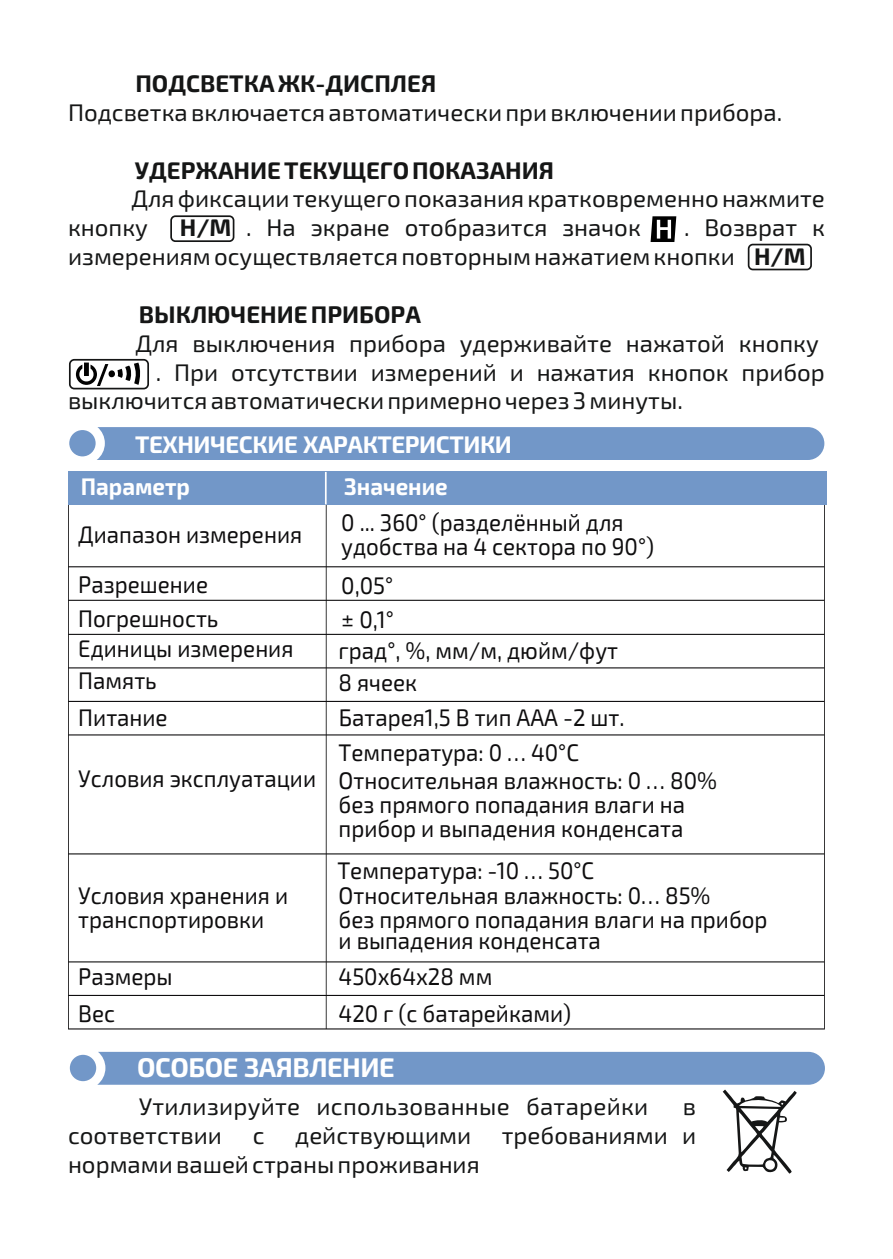
<style>
.page{position:relative;width:893px;height:1259px;background:#fff}
.page>*{position:absolute;margin:0;border:0;box-sizing:border-box;transform-origin:0 0}
.t1{font:700 27px "Exo 2.0";letter-spacing:-.02em;color:#fff}
.t2{font:24px/23.7px "Exo 2.0";color:#0e0d0e;scale:.93 1}
.t3{font:24px/29.1px "Exo 2.0";color:#151616}
.t4{font:700 24px "Exo 2.0";color:#151616}
.t5{font:700 24px "Exo 2.0";letter-spacing:-.02em;color:#fff}
.t6{font:700 24px "Exo 2.0";color:#fff;scale:.93 1}
.s1{font-weight:700}
</style>
<div class="page">
<div style="left:69px;top:427px;width:755px;height:33px;background:#7297c8"></div>
<svg style="left:68px;top:505px;width:757px;height:524px"></svg>
<div style="left:68px;top:472px;width:758px;height:33px;background:#7297c8"></div>
<hr style="left:325px;top:472px;width:2px;height:32px;background:#fff">
<svg style="left:70px;top:1052px;width:755px;height:121px"></svg>
<div style="left:69px;top:359px;width:80px;height:30px;border:2px solid #151616;border-radius:4px"></div>
<svg style="left:76px;top:362px;width:65px;height:24px"></svg>
<div style="left:748px;top:244px;width:64px;height:26px;border:2px solid #151616;border-radius:4px"></div>
<div style="left:170px;top:215px;width:64px;height:27px;border:2px solid #151616;border-radius:4px"></div>
<svg style="left:651px;top:216px;width:25px;height:26px"></svg>
<p class="t4" style="left:135px;top:75px;width:302px">ПОДСВЕТКА ЖК-ДИСПЛЕЯ</p>
<p class="t3" style="left:68px;top:100px;width:716px">Подсветка включается автоматически при включении прибора.</p>
<p class="t4" style="left:135px;top:162px;width:421px">УДЕРЖАНИЕ ТЕКУЩЕГО ПОКАЗАНИЯ</p>
<p class="t3" style="left:68px;top:187px;width:758px;text-indent:63px">Для фиксации текущего показания кратковременно нажмите кнопку</p>
<p class="t3" style="left:180px;top:216px;width:462px"><span class="s1">H/M</span> . На экране отобразится значок</p>
<p class="t3" style="left:68px;top:216px;width:758px;text-indent:616px">. Возврат к измерениям осуществляется повторным нажатием кнопки <span class="s1">H/M</span></p>
<p class="t4" style="left:139px;top:306px;width:284px">ВЫКЛЮЧЕНИЕ ПРИБОРА</p>
<p class="t3" style="left:135px;top:331px;width:685px">Для выключения прибора удерживайте нажатой кнопку</p>
<p class="t3" style="left:156px;top:360px;width:671px">. При отсутствии измерений и нажатия кнопок прибор</p>
<p class="t3" style="left:68px;top:389px;width:616px">выключится автоматически примерно через 3 минуты.</p>
<p class="t5" style="left:135px;top:436px;width:378px">ТЕХНИЧЕСКИЕ ХАРАКТЕРИСТИКИ</p>
<p class="t6" style="left:81px;top:478px;width:119px">Параметр</p>
<p class="t6" style="left:344px;top:478px;width:113px">Значение</p>
<p class="t2" style="left:78px;top:512px;width:242px;line-height:49.8px">Диапазон измерения<br>Разрешение</p>
<p class="t2" style="left:341px;top:513px;width:338px">0 ... 360° (разделённый для удобства на 4 сектора по 90°)</p>
<p class="t2" style="left:341px;top:576px;width:57px">0,05°</p>
<p class="t2" style="left:78px;top:609px;width:152px">Погрешность</p>
<p class="t2" style="left:341px;top:610px;width:58px">± 0,1°</p>
<p class="t2" style="left:78px;top:639px;width:233px">Единицы измерения</p>
<p class="t2" style="left:339px;top:641px;width:302px">град°, %, мм/м, дюйм/фут</p>
<p class="t2" style="left:78px;top:671px;width:86px">Память</p>
<p class="t2" style="left:339px;top:673px;width:86px">8 ячеек</p>
<p class="t2" style="left:78px;top:708px;width:98px">Питание</p>
<p class="t2" style="left:339px;top:708px;width:309px">Батарея1,5 В тип ААА -2 шт.</p>
<p class="t2" style="left:78px;top:769px;width:257px">Условия эксплуатации</p>
<p class="t2" style="left:339px;top:740px;width:408px;line-height:28.5px">Температура: 0 … 40°С<br>Относительная влажность: 0 … 80%</p>
<p class="t2" style="left:339px;top:795px;width:374px">без прямого попадания влаги на прибор и выпадения конденсата</p>
<p class="t2" style="left:78px;top:886px;width:227px">Условия хранения и транспортировки</p>
<p class="t2" style="left:337px;top:860px;width:464px">Температура: -10 … 50°С<br>Относительная влажность: 0… 85%<br>без прямого попадания влаги на прибор</p>
<p class="t2" style="left:339px;top:931px;width:284px">и выпадения конденсата</p>
<p class="t2" style="left:78px;top:967px;width:103px">Размеры</p>
<p class="t2" style="left:339px;top:967px;width:167px">450х64х28 мм</p>
<p class="t2" style="left:78px;top:1004px;width:41px">Вес</p>
<p class="t2" style="left:339px;top:1004px;width:251px">420 г (с батарейками)</p>
<p class="t1" style="left:137px;top:1058px;width:259px">ОСОБОЕ ЗАЯВЛЕНИЕ</p>
<p class="t3" style="left:139px;top:1094px;width:511px">Утилизируйте использованные батарейки</p>
<p class="t3" style="left:683px;top:1094px;width:15px">в</p>
<p class="t3" style="left:68px;top:1123px;width:156px">соответствии</p>
<p class="t3" style="left:253px;top:1123px;width:13px">с</p>
<p class="t3" style="left:295px;top:1123px;width:177px">действующими</p>
<p class="t3" style="left:502px;top:1123px;width:196px">требованиями и</p>
<p class="t3" style="left:68px;top:1152px;width:413px">нормами вашей страны проживания</p>
</div>
